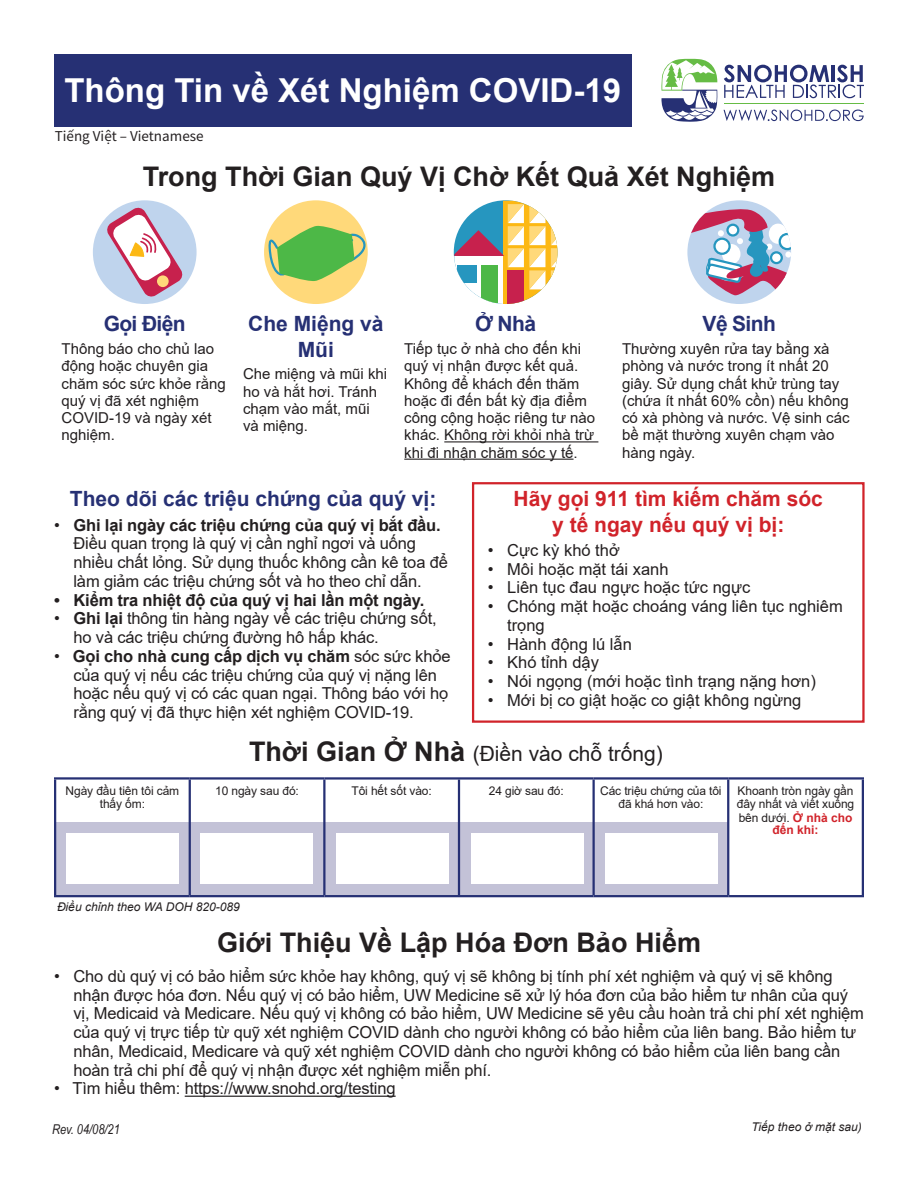
<style>
.page{position:relative;width:918px;height:1188px;background:#fff}
.page>*{position:absolute;margin:0;border:0;box-sizing:border-box;transform-origin:0 0}
.t1{font:700 33px "Arial";color:#fff}
.t2{font:700 27px "Arial";color:#231f20}
.t3{font:700 21px/25.2px "Arial";color:#263074;text-align:center}
.t4{font:700 21px/25.2px "Arial";color:#d1232a;text-align:center}
.t5{font:21px "Arial";color:#231f20}
.t6{font:16.5px/18.8px "Arial";letter-spacing:-.01em;color:#231f20}
.t7{font:700 16.5px "Arial";letter-spacing:-.01em;color:#231f20}
.t8{font:15px/17.2px "Arial";color:#231f20}
.t9{font:13.5px "Noto Sans SC";color:#231f20}
.t10{font:italic 13.5px "Arial Narrow";color:#231f20}
.t11{font:12px/13.5px "Arial";letter-spacing:-.01em;color:#231f20;text-align:center}
.t12{font:italic 12px "Arial";color:#231f20}
.t13{font:700 12px "Arial";color:#d1232a}
.s1{font-weight:700}
.s2{font-weight:700;font-size:27px}
.s3{font-weight:700;color:#d1232a}
</style>
<div class="page">
<div style="left:54px;top:54px;width:578px;height:72px;background:#263074"></div>
<svg style="left:724px;top:65px;width:140px;height:33px"></svg>
<svg style="left:724px;top:110px;width:140px;height:11px"></svg>
<hr style="left:724px;top:103px;width:140px;height:1px;background:#66bc45">
<svg style="left:662px;top:59px;width:55px;height:63px"></svg>
<div style="left:472px;top:482px;width:393px;height:241px;border:2px solid #d1232a"></div>
<div style="left:93px;top:200px;width:104px;height:104px;background:#bfd4ed;border-radius:50%"></div>
<svg style="left:106px;top:207px;width:77px;height:91px"></svg>
<div style="left:481px;top:266px;width:17px;height:37px;background:#4db847"></div>
<svg style="left:504px;top:201px;width:47px;height:103px"></svg>
<svg style="left:551px;top:227px;width:6px;height:50px"></svg>
<div style="left:508px;top:270px;width:16px;height:34px;background:#c7214d"></div>
<svg style="left:454px;top:204px;width:91px;height:85px"></svg>
<svg style="left:688px;top:205px;width:103px;height:99px"></svg>
<div style="left:264px;top:200px;width:104px;height:104px;background:#ffd97a;border-radius:50%"></div>
<svg style="left:268px;top:225px;width:100px;height:57px"></svg>
<hr style="left:444px;top:441px;width:154px;height:1px;background:#231f20">
<hr style="left:404px;top:459px;width:170px;height:1px;background:#231f20">
<div style="left:54px;top:822px;width:675px;height:73px;background:#c3c2d7"></div>
<div style="left:605px;top:833px;width:113px;height:51px;background:#fff"></div>
<div style="left:471px;top:833px;width:113px;height:51px;background:#fff"></div>
<div style="left:336px;top:833px;width:112px;height:51px;background:#fff"></div>
<div style="left:200px;top:833px;width:113px;height:51px;background:#fff"></div>
<div style="left:66px;top:833px;width:113px;height:51px;background:#fff"></div>
<hr style="left:54px;top:780px;width:2px;height:115px;background:#263074">
<hr style="left:54px;top:777px;width:136px;height:3px;background:#263074">
<hr style="left:190px;top:777px;width:134px;height:3px;background:#263074">
<hr style="left:324px;top:777px;width:135px;height:3px;background:#263074">
<hr style="left:459px;top:777px;width:135px;height:3px;background:#263074">
<hr style="left:594px;top:777px;width:134px;height:3px;background:#263074">
<hr style="left:728px;top:777px;width:136px;height:3px;background:#263074">
<hr style="left:189px;top:780px;width:2px;height:115px;background:#263074">
<hr style="left:323px;top:780px;width:3px;height:115px;background:#263074">
<hr style="left:458px;top:780px;width:2px;height:115px;background:#263074">
<hr style="left:592px;top:780px;width:3px;height:115px;background:#263074">
<hr style="left:727px;top:780px;width:2px;height:115px;background:#263074">
<hr style="left:862px;top:780px;width:2px;height:115px;background:#263074">
<hr style="left:54px;top:895px;width:136px;height:2px;background:#263074">
<hr style="left:190px;top:895px;width:134px;height:2px;background:#263074">
<hr style="left:324px;top:895px;width:135px;height:2px;background:#263074">
<hr style="left:459px;top:895px;width:135px;height:2px;background:#263074">
<hr style="left:594px;top:895px;width:134px;height:2px;background:#263074">
<hr style="left:728px;top:895px;width:136px;height:2px;background:#263074">
<hr style="left:185px;top:1096px;width:211px;height:1px;background:#231f20">
<p class="t1" style="left:64px;top:67px;width:558px">Thông Tin về Xét Nghiệm COVID-19</p>
<p class="t9" style="left:55px;top:129px;width:150px">Tiếng Việt – Vietnamese</p>
<p class="t2" style="left:143px;top:157px;width:634px">Trong Thời Gian Quý Vị Chờ Kết Quả Xét Nghiệm</p>
<p class="t3" style="left:104px;top:312px;width:83px">Gọi Điện</p>
<p class="t8" style="left:62px;top:340px;width:166px">Thông báo cho chủ lao động hoặc chuyên gia chăm sóc sức khỏe rằng quý vị đã xét nghiệm<br>COVID-19 và ngày xét nghiệm.</p>
<p class="t3" style="left:248px;top:312px;width:137px">Che Miệng và<br>Mũi</p>
<p class="t8" style="left:243px;top:365px;width:146px">Che miệng và mũi khi ho và hắt hơi. Tránh chạm vào mắt, mũi và miệng.</p>
<p class="t3" style="left:475px;top:312px;width:62px">Ở Nhà</p>
<p class="t8" style="left:404px;top:340px;width:192px">Tiếp tục ở nhà cho đến khi quý vị nhận được kết quả.<br>Không để khách đến thăm hoặc đi đến bất kỳ địa điểm công cộng hoặc riêng tư nào khác. Không rời khỏi nhà trừ khi đi nhận chăm sóc y tế.</p>
<p class="t3" style="left:703px;top:312px;width:75px">Vệ Sinh</p>
<p class="t8" style="left:622px;top:340px;width:229px">Thường xuyên rửa tay bằng xà phòng và nước trong ít nhất 20 giây. Sử dụng chất khử trùng tay (chứa ít nhất 60% cồn) nếu không có xà phòng và nước. Vệ sinh các bề mặt thường xuyên chạm vào hàng ngày.</p>
<p class="t3" style="left:70px;top:487px;width:368px">Theo dõi các triệu chứng của quý vị:</p>
<p class="t6" style="left:74px;top:515px;width:376px;text-indent:-20px">• <span class="s1">Ghi lại ngày các triệu chứng của quý vị bắt đầu.<br></span>Điều quan trọng là quý vị cần nghỉ ngơi và uống nhiều chất lỏng. Sử dụng thuốc không cần kê toa để làm giảm các triệu chứng sốt và ho theo chỉ dẫn.</p>
<p class="t7" style="left:54px;top:588px;width:372px">• Kiểm tra nhiệt độ của quý vị hai lần một ngày.</p>
<p class="t6" style="left:74px;top:609px;width:365px;text-indent:-20px">• <span class="s1">Ghi lại</span> thông tin hàng ngày về các triệu chứng sốt, ho và các triệu chứng đường hô hấp khác.</p>
<p class="t6" style="left:74px;top:647px;width:379px;text-indent:-20px">• <span class="s1">Gọi cho nhà cung cấp dịch vụ chăm</span> sóc sức khỏe của quý vị nếu các triệu chứng của quý vị nặng lên hoặc nếu quý vị có các quan ngại. Thông báo với họ rằng quý vị đã thực hiện xét nghiệm COVID-19.</p>
<p class="t4" style="left:514px;top:487px;width:311px">Hãy gọi 911 tìm kiếm chăm sóc y tế ngay nếu quý vị bị:</p>
<p class="t6" style="left:488px;top:540px;width:134px">• Cực kỳ khó thở</p>
<p class="t6" style="left:488px;top:559px;width:182px">• Môi hoặc mặt tái xanh</p>
<p class="t6" style="left:488px;top:578px;width:264px">• Liên tục đau ngực hoặc tức ngực</p>
<p class="t6" style="left:507px;top:597px;width:337px;text-indent:-20px">• Chóng mặt hoặc choáng váng liên tục nghiêm trọng</p>
<p class="t6" style="left:488px;top:634px;width:146px">• Hành động lú lẫn</p>
<p class="t6" style="left:488px;top:653px;width:113px">• Khó tỉnh dậy</p>
<p class="t6" style="left:488px;top:672px;width:330px">• Nói ngọng (mới hoặc tình trạng nặng hơn)</p>
<p class="t6" style="left:488px;top:690px;width:315px">• Mới bị co giật hoặc co giật không ngừng</p>
<p class="t5" style="left:249px;top:739px;width:415px"><span class="s2">Thời Gian Ở Nhà</span> (Điền vào chỗ trống)</p>
<p class="t11" style="left:66px;top:784px;width:115px">Ngày đầu tiên tôi cảm thấy ốm:</p>
<p class="t11" style="left:215px;top:784px;width:85px">10 ngày sau đó:</p>
<p class="t11" style="left:352px;top:784px;width:82px">Tôi hết sốt vào:</p>
<p class="t11" style="left:489px;top:784px;width:77px">24 giờ sau đó:</p>
<p class="t11" style="left:600px;top:784px;width:123px">Các triệu chứng của tôi đã khá hơn vào:</p>
<p class="t11" style="left:737px;top:784px;width:119px;text-align:justify">Khoanh tròn ngày gần đây nhất và viết xuống bên dưới. <span class="s3">Ở nhà cho</span></p>
<p class="t13" style="left:773px;top:821px;width:48px">đến khi:</p>
<p class="t12" style="left:57px;top:899px;width:184px">Điều chỉnh theo WA DOH 820-089</p>
<p class="t2" style="left:217px;top:924px;width:486px">Giới Thiệu Về Lập Hóa Đơn Bảo Hiểm</p>
<p class="t6" style="left:74px;top:967px;width:792px;text-indent:-20px">• Cho dù quý vị có bảo hiểm sức khỏe hay không, quý vị sẽ không bị tính phí xét nghiệm và quý vị sẽ không nhận được hóa đơn. Nếu quý vị có bảo hiểm, UW Medicine sẽ xử lý hóa đơn của bảo hiểm tư nhân của quý vị, Medicaid và Medicare. Nếu quý vị không có bảo hiểm, UW Medicine sẽ yêu cầu hoàn trả chi phí xét nghiệm của quý vị trực tiếp từ quỹ xét nghiệm COVID dành cho người không có bảo hiểm của liên bang. Bảo hiểm tư nhân, Medicaid, Medicare và quỹ xét nghiệm COVID dành cho người không có bảo hiểm của liên bang cần hoàn trả chi phí để quý vị nhận được xét nghiệm miễn phí.</p>
<p class="t6" style="left:54px;top:1079px;width:343px">• Tìm hiểu thêm: https://www.snohd.org/testing</p>
<p class="t10" style="left:52px;top:1120px;width:69px">Rev. 04/08/21</p>
<p class="t12" style="left:751px;top:1119px;width:112px">Tiếp theo ở mặt sau)</p>
</div>
